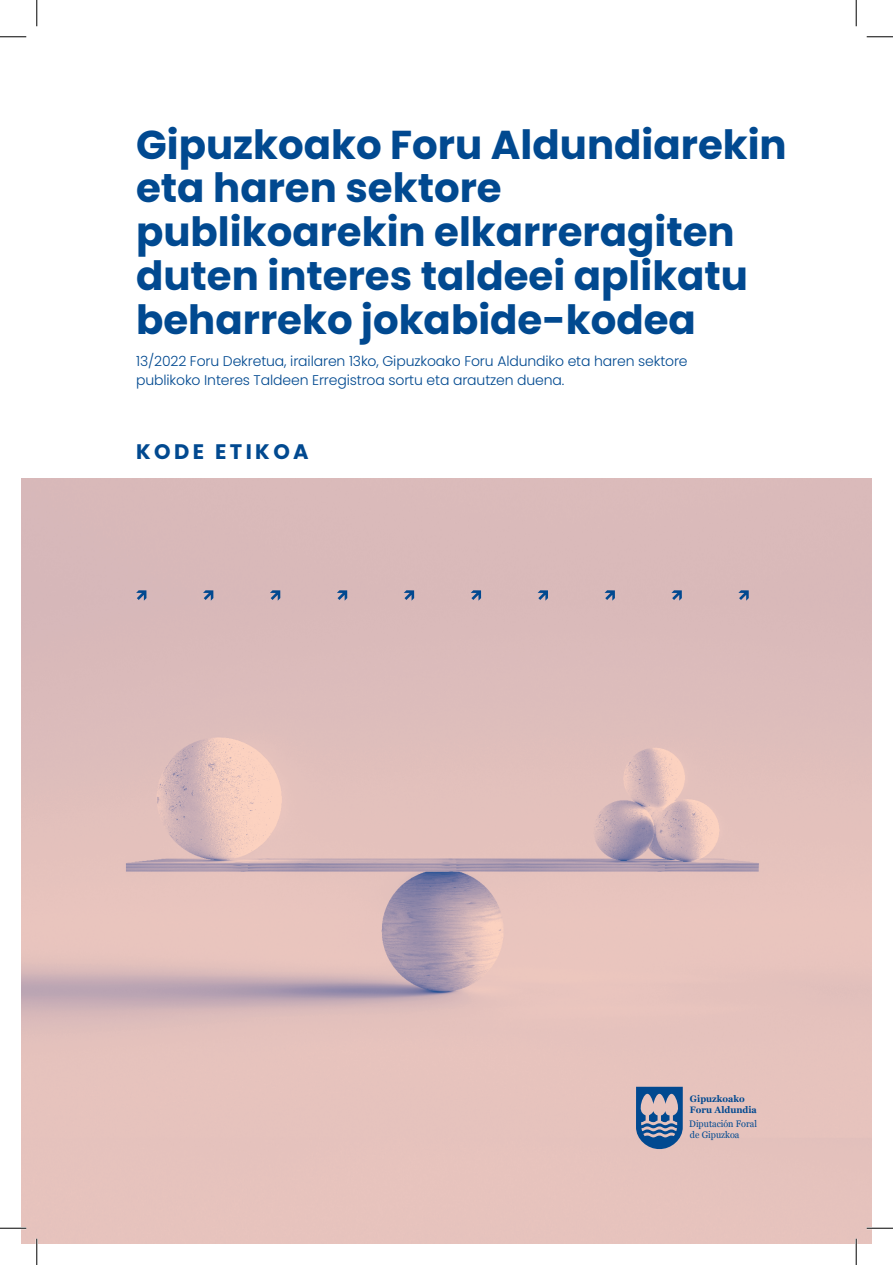
<style>
.page{position:relative;width:893px;height:1265px;background:#fff}
.page>*{position:absolute;margin:0;border:0;box-sizing:border-box;transform-origin:0 0}
.t1{font:700 40.25px/43.8px "Poppins";color:#014990}
.t2{font:700 21px "Poppins";letter-spacing:.16em;color:#014990}
.t3{font:300 14px/19.2px "Poppins";letter-spacing:-.01em;color:#014990}
.t4{font:9.45px/10.8px "Georgia";color:#014990;scale:.96 1}
.t5{font:700 9.28px/11.2px "Georgia";color:#014990;scale:.96 1}
</style>
<div class="page">
<img style="left:22px;top:478px;width:848px;height:764px">
<svg style="left:635px;top:1086px;width:47px;height:63px;background:#657ea3"></svg>
<svg style="left:136px;top:590px;width:10px;height:10px"></svg>
<svg style="left:270px;top:590px;width:10px;height:10px"></svg>
<svg style="left:203px;top:590px;width:10px;height:10px"></svg>
<svg style="left:671px;top:590px;width:10px;height:10px"></svg>
<svg style="left:604px;top:590px;width:10px;height:10px"></svg>
<svg style="left:738px;top:590px;width:10px;height:10px"></svg>
<svg style="left:403px;top:590px;width:11px;height:10px"></svg>
<svg style="left:337px;top:590px;width:10px;height:10px"></svg>
<svg style="left:537px;top:590px;width:10px;height:10px"></svg>
<svg style="left:470px;top:590px;width:11px;height:10px"></svg>
<hr style="left:0;top:1226px;width:26px;height:2px;background:#fff">
<hr style="left:866px;top:1226px;width:26px;height:2px;background:#fff">
<hr style="left:36px;top:1238px;width:2px;height:26px;background:#fff">
<hr style="left:854px;top:1238px;width:2px;height:26px;background:#fff">
<svg style="left:0;top:36px;width:26px;height:1px"></svg>
<svg style="left:866px;top:36px;width:26px;height:1px"></svg>
<svg style="left:0;top:1227px;width:26px;height:1px"></svg>
<svg style="left:866px;top:1227px;width:26px;height:1px"></svg>
<svg style="left:36px;top:0;width:1px;height:26px"></svg>
<svg style="left:36px;top:1238px;width:1px;height:26px"></svg>
<svg style="left:855px;top:0;width:1px;height:26px"></svg>
<svg style="left:855px;top:1238px;width:1px;height:26px"></svg>
<p class="t1" style="left:136px;top:123px;width:651px">Gipuzkoako Foru Aldundiarekin eta haren sektore publikoarekin elkarreragiten duten interes taldeei aplikatu beharreko jokabide-kodea</p>
<p class="t3" style="left:136px;top:351px;width:552px">13/2022 Foru Dekretua, irailaren 13ko, Gipuzkoako Foru Aldundiko eta haren sektore publikoko Interes Taldeen Erregistroa sortu eta arautzen duena.</p>
<p class="t2" style="left:136px;top:439px;width:174px">KODE ETIKOA</p>
<p class="t5" style="left:689px;top:1092px;width:71px">Gipuzkoako<br>Foru Aldundia</p>
<p class="t4" style="left:688px;top:1117px;width:72px">Diputación Foral de Gipuzkoa</p>
</div>
